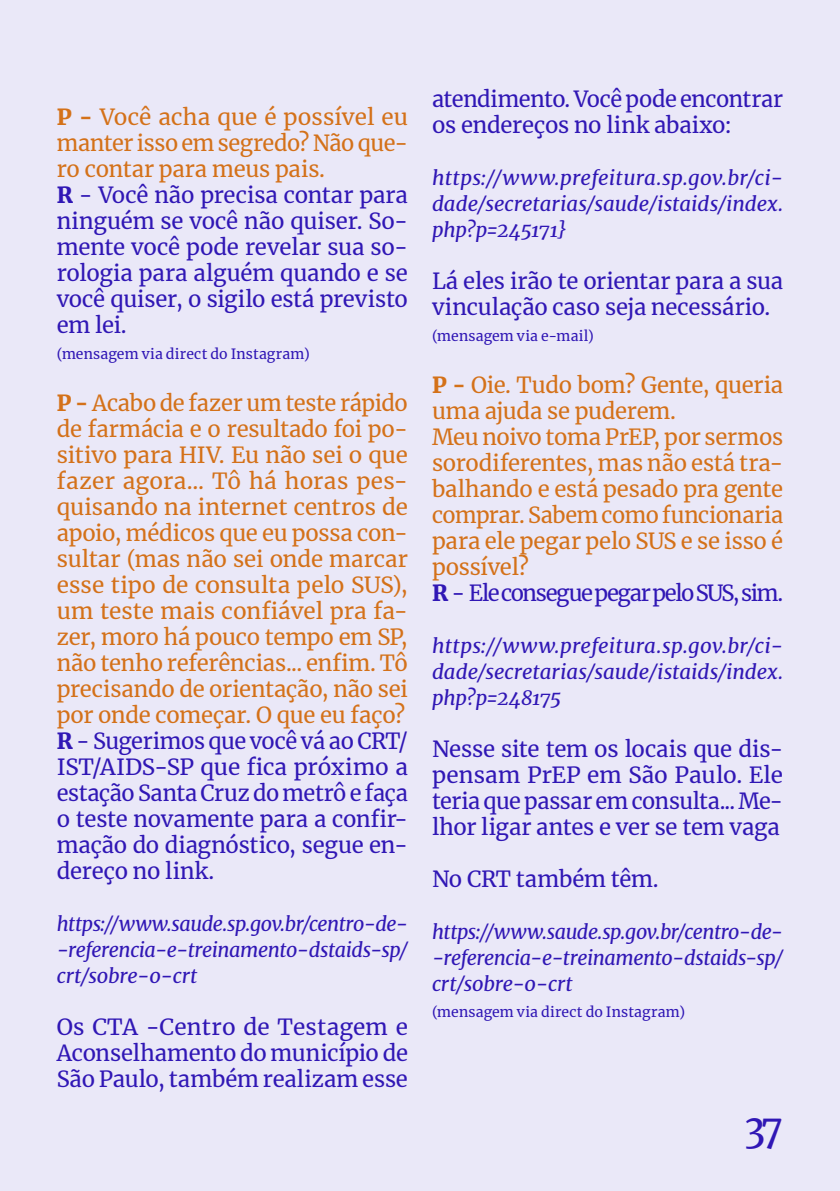
<style>
.page{position:relative;width:840px;height:1191px;background:#fff}
.page>*{position:absolute;margin:0;border:0;box-sizing:border-box;transform-origin:0 0}
.t1{font:38px "Merriweather";color:#3017b5}
.t2{font:22px/26px "Merriweather";letter-spacing:-.01em;color:#d47119}
.t3{font:22px/26px "Merriweather";letter-spacing:-.01em;color:#3017b5}
.t4{font:italic 20px/26px "Merriweather";letter-spacing:-.01em;color:#3017b5;text-align:justify}
.t5{font:14px "Merriweather";letter-spacing:.01em;color:#3017b5}
.s1{font-weight:900;color:#d47119}
.s2{color:#d47119}
.s3{font-weight:900}
.s4{font-weight:900;color:#3017b5}
.s5{color:#3017b5}
</style>
<div class="page">
<div style="left:0;top:0;width:839px;height:1191px;background:#eae8f8"></div>
<p class="t3" style="left:57px;top:103px;width:352px"><span class="s1">P -</span> <span class="s2">Você acha que é possível eu manter isso em segredo? Não que&shy;ro contar para meus pais.<br></span><span class="s3">R</span> - Você não precisa contar para ninguém se você não quiser. So&shy;mente você pode revelar sua so&shy;rologia para alguém quando e se você quiser, o sigilo está previsto em lei.</p>
<p class="t5" style="left:57px;top:344px;width:254px">(mensagem via direct do Instagram)</p>
<p class="t2" style="left:57px;top:389px;width:352px"><span class="s3">P -</span> Acabo de fazer um teste rápido de farmácia e o resultado foi po&shy;sitivo para HIV. Eu não sei o que fazer agora... Tô há horas pes&shy;quisando na internet centros de apoio, médicos que eu possa con&shy;sultar (mas não sei onde marcar esse tipo de consulta pelo SUS), um teste mais confiável pra fa&shy;zer, moro há pouco tempo em SP, não tenho referências... enfim. Tô precisando de orientação, não sei por onde começar. O que eu faço?<br><span class="s4">R</span> <span class="s5">- Sugerimos que você vá ao CRT/<br>IST/AIDS-SP que fica próximo a estação Santa Cruz do metrô e faça o teste novamente para a confir&shy;mação do diagnóstico, segue en&shy;dereço no link.</span></p>
<p class="t4" style="left:57px;top:910px;width:352px">https://www.saude.sp.gov.br/centro-de--referencia-e-treinamento-dstaids-sp/ crt/sobre-o-crt</p>
<p class="t3" style="left:57px;top:1013px;width:352px;text-align:justify">Os CTA -Centro de Testagem e Aconselhamento do município de São Paulo, também realizam esse</p>
<p class="t3" style="left:432px;top:85px;width:352px">atendimento. Você pode encontrar os endereços no link abaixo:</p>
<p class="t4" style="left:432px;top:164px;width:352px">https://www.prefeitura.sp.gov.br/ci&shy;dade/secretarias/saude/istaids/index. php?p=245171}</p>
<p class="t3" style="left:432px;top:267px;width:352px">Lá eles irão te orientar para a sua vinculação caso seja necessário.</p>
<p class="t5" style="left:432px;top:326px;width:163px">(mensagem via e-mail)</p>
<p class="t2" style="left:432px;top:371px;width:352px"><span class="s3">P -</span> Oie. Tudo bom? Gente, queria uma ajuda se puderem.<br>Meu noivo toma PrEP, por sermos sorodiferentes, mas não está tra&shy;balhando e está pesado pra gente comprar. Sabem como funcionaria para ele pegar pelo SUS e se isso é possível?<br><span class="s4">R</span> <span class="s5">- Ele consegue pegar pelo SUS, sim.</span></p>
<p class="t4" style="left:432px;top:632px;width:352px">https://www.prefeitura.sp.gov.br/ci&shy;dade/secretarias/saude/istaids/index. php?p=248175</p>
<p class="t3" style="left:432px;top:735px;width:352px;text-align:justify">Nesse site tem os locais que dis&shy;pensam PrEP em São Paulo. Ele teria que passar em consulta... Me&shy;lhor ligar antes e ver se tem vaga</p>
<p class="t3" style="left:432px;top:865px;width:228px">No CRT também têm.</p>
<p class="t4" style="left:432px;top:918px;width:352px">https://www.saude.sp.gov.br/centro-de--referencia-e-treinamento-dstaids-sp/ crt/sobre-o-crt</p>
<p class="t5" style="left:432px;top:1002px;width:254px">(mensagem via direct do Instagram)</p>
<h1 class="t1" style="left:743px;top:1103px;width:41px">37</h1>
</div>
